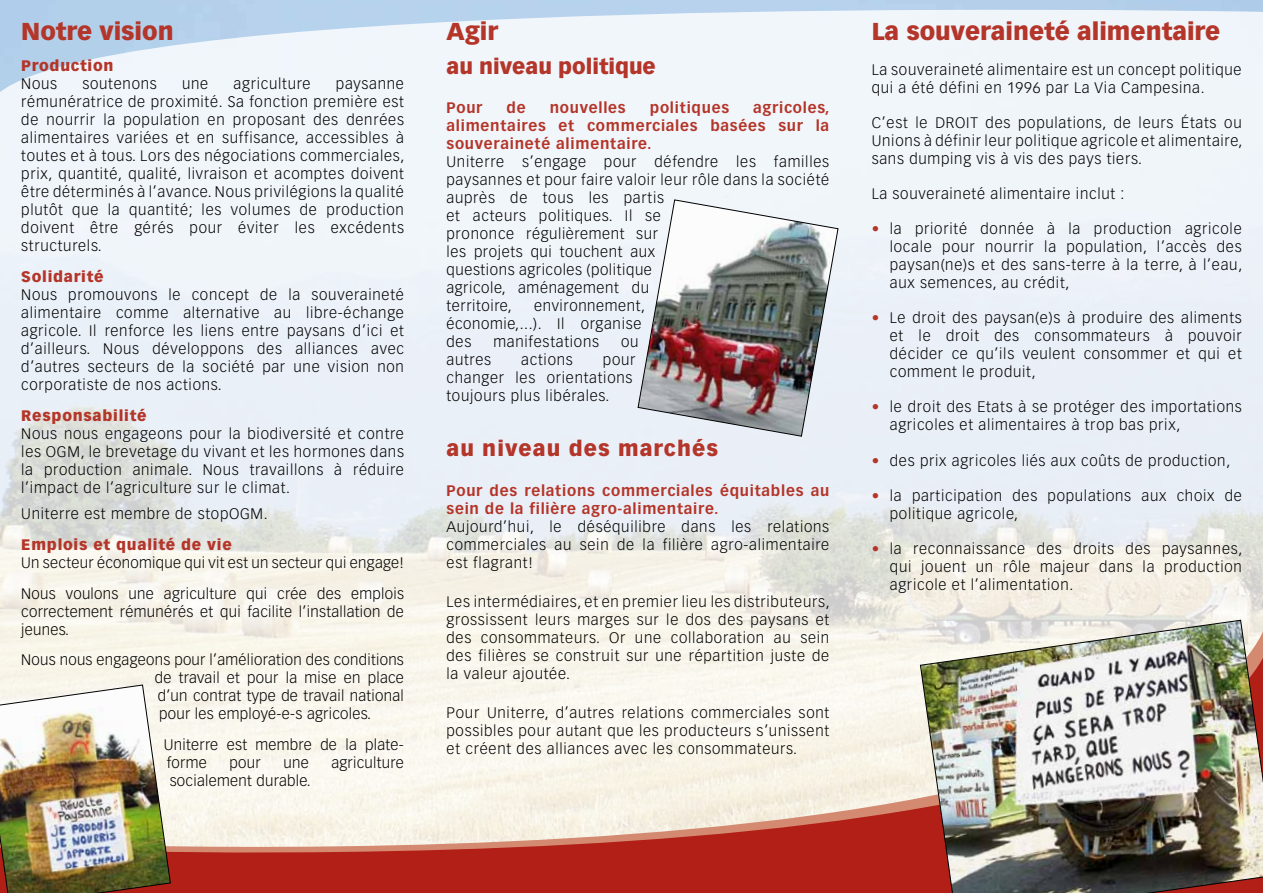
<style>
.page{position:relative;width:1263px;height:893px;background:#fff}
.page>*{position:absolute;margin:0;border:0;box-sizing:border-box;transform-origin:0 0}
.t1{font:900 24px "Vectora LH";color:#b43529}
.t2{font:900 21px "Vectora LH";letter-spacing:.05em;color:#b43529}
.t3{font:900 21px "Vectora LH";color:#b43529}
.t4{font:300 15px/18px "Vectora LH";letter-spacing:.05em;color:#000;text-align:justify}
.t5{font:300 15px/18px "Vectora LH";letter-spacing:.02em;color:#000}
.t6{font:700 15px/18px "Vectora LH";letter-spacing:.05em;color:#b43529;text-align:justify}
.t7{font:900 15px "Vectora LH";letter-spacing:.05em;color:#b43529}
.s1{color:#b43529}
</style>
<div class="page">
<svg style="left:0;top:577px;width:1263px;height:31px;fill:#f6f1e6"></svg>
<svg style="left:0;top:608px;width:1263px;height:285px;fill:#f8f4e9"></svg>
<img style="left:920px;top:620px;width:343px;height:273px">
<img style="left:638px;top:199px;width:200px;height:238px">
<img style="left:0;top:685px;width:171px;height:208px">
<h1 class="t1" style="left:21px;top:17px;width:154px">Notre vision</h1>
<p class="t7" style="left:21px;top:56px;width:94px">Production</p>
<p class="t4" style="left:21px;top:75px;width:37px">Nous</p>
<p class="t4" style="left:82px;top:75px;width:76px">soutenons</p>
<p class="t4" style="left:182px;top:75px;width:28px">une</p>
<p class="t4" style="left:234px;top:75px;width:78px">agriculture</p>
<p class="t4" style="left:21px;top:75px;width:385px;text-indent:315px">paysanne rémunératrice de proximité. Sa fonction première est de nourrir la population en proposant des denrées alimentaires variées et en suffisance, accessibles à toutes et à tous. Lors des négociations commerciales, prix, quantité, qualité, livraison et acomptes doivent être déterminés à l’avance. Nous privilégions la qualité plutôt que la quantité; les volumes de production doivent être gérés pour éviter les excédents structurels.</p>
<p class="t7" style="left:21px;top:267px;width:84px">Solidarité</p>
<p class="t4" style="left:21px;top:286px;width:384px">Nous promouvons le concept de la souveraineté alimentaire comme alternative au libre-échange agricole. Il renforce les liens entre paysans d’ici et d’ailleurs. Nous développons des alliances avec d’autres secteurs de la société par une vision non corporatiste de nos actions.</p>
<p class="t7" style="left:21px;top:406px;width:127px">Responsabilité</p>
<p class="t4" style="left:21px;top:425px;width:384px">Nous nous engageons pour la biodiversité et contre les OGM, le brevetage du vivant et les hormones dans la production animale. Nous travaillons à réduire l’impact de l’agriculture sur le climat.</p>
<p class="t4" style="left:21px;top:505px;width:248px">Uniterre est membre de stopOGM.</p>
<p class="t7" style="left:21px;top:535px;width:212px">Emplois et qualité de vie</p>
<p class="t5" style="left:21px;top:547px;width:384px;line-height:30.8px">Un secteur économique qui vit est un secteur qui engage!<br>Nous voulons une agriculture qui crée des emplois</p>
<p class="t5" style="left:21px;top:603px;width:384px">correctement rémunérés et qui facilite l’installation de jeunes.</p>
<p class="t5" style="left:21px;top:651px;width:384px">Nous nous engageons pour l’amélioration des conditions</p>
<p class="t5" style="left:155px;top:669px;width:251px">de travail et pour la mise en place</p>
<p class="t5" style="left:158px;top:687px;width:248px">d’un contrat type de travail national</p>
<p class="t5" style="left:159px;top:705px;width:213px">pour les employé-e-s agricoles.</p>
<p class="t5" style="left:164px;top:736px;width:242px">Uniterre est membre de la plate&shy;forme</p>
<p class="t4" style="left:229px;top:754px;width:33px">pour</p>
<p class="t4" style="left:283px;top:754px;width:27px">une</p>
<p class="t5" style="left:331px;top:754px;width:74px">agriculture</p>
<p class="t5" style="left:170px;top:772px;width:143px">socialement durable.</p>
<h1 class="t1" style="left:446px;top:17px;width:53px">Agir</h1>
<h2 class="t3" style="left:446px;top:53px;width:211px">au niveau politique</h2>
<p class="t6" style="left:446px;top:99px;width:37px">Pour</p>
<p class="t6" style="left:506px;top:99px;width:21px">de</p>
<p class="t6" style="left:550px;top:99px;width:78px">nouvelles</p>
<p class="t6" style="left:650px;top:99px;width:81px">politiques</p>
<p class="t6" style="left:446px;top:99px;width:385px;text-indent:307px">agricoles, alimentaires et commerciales basées sur la souveraineté alimentaire.</p>
<p class="t4" style="left:446px;top:153px;width:384px;text-align:left">Uniterre s’engage pour défendre les familles paysannes et pour faire valoir leur rôle dans la société auprès de tous les partis<br>et acteurs politiques. Il se<br>prononce régulièrement sur<br>les projets qui touchent aux<br>questions agricoles (politique<br>agricole, aménagement du<br>territoire,</p>
<p class="t4" style="left:446px;top:297px;width:200px;text-align:left;text-indent:88px">environnement, économie,...). Il organise des</p>
<p class="t4" style="left:493px;top:333px;width:107px">manifestations</p>
<p class="t4" style="left:621px;top:333px;width:19px">ou</p>
<p class="t4" style="left:446px;top:351px;width:46px">autres</p>
<p class="t4" style="left:521px;top:351px;width:53px">actions</p>
<p class="t4" style="left:446px;top:351px;width:190px;text-align:left;text-indent:156px">pour changer les orientations toujours plus libérales.</p>
<h2 class="t2" style="left:446px;top:436px;width:273px">au niveau des marchés</h2>
<p class="t6" style="left:446px;top:481px;width:384px">Pour des relations commerciales équitables au sein de la filière agro-alimentaire.</p>
<p class="t4" style="left:446px;top:517px;width:384px">Aujourd’hui, le déséquilibre dans les relations commerciales au sein de la filière agro-alimentaire est flagrant!</p>
<p class="t4" style="left:446px;top:593px;width:385px">Les intermédiaires, et en premier lieu les distributeurs, grossissent leurs marges sur le dos des paysans et des consommateurs. Or une collaboration au sein des filières se construit sur une répartition juste de la valeur ajoutée.</p>
<p class="t4" style="left:446px;top:704px;width:384px">Pour Uniterre, d’autres relations commerciales sont possibles pour autant que les producteurs s’unissent et créent des alliances avec les consommateurs.</p>
<h1 class="t1" style="left:872px;top:17px;width:350px">La souveraineté alimentaire</h1>
<p class="t4" style="left:872px;top:61px;width:371px">La souveraineté alimentaire est un concept politique qui a été défini en 1996 par La Via Campesina.</p>
<p class="t4" style="left:872px;top:114px;width:372px">C’est le DROIT des populations, de leurs États ou Unions à définir leur politique agricole et alimentaire, sans dumping vis à vis des pays tiers.</p>
<p class="t4" style="left:872px;top:185px;width:254px">La souveraineté alimentaire inclut :</p>
<p class="t4" style="left:890px;top:220px;width:354px;text-indent:-18px"><span class="s1">•</span> la priorité donnée à la production agricole locale pour nourrir la population, l’accès des paysan(ne)s et des sans-terre à la terre, à l’eau, aux semences, au crédit,</p>
<p class="t4" style="left:890px;top:309px;width:353px;text-indent:-18px"><span class="s1">•</span> Le droit des paysan(e)s à produire des aliments et le droit des consommateurs à pouvoir décider ce qu’ils veulent consommer et qui et comment le produit,</p>
<p class="t4" style="left:890px;top:398px;width:353px;text-indent:-18px"><span class="s1">•</span> le droit des Etats à se protéger des importations agricoles et alimentaires à trop bas prix,</p>
<p class="t4" style="left:872px;top:451px;width:360px"><span class="s1">•</span> des prix agricoles liés aux coûts de production,</p>
<p class="t4" style="left:890px;top:486px;width:353px;text-indent:-18px"><span class="s1">•</span> la participation des populations aux choix de politique agricole,</p>
<p class="t4" style="left:890px;top:539px;width:354px;text-indent:-18px"><span class="s1">•</span> la reconnaissance des droits des paysannes, qui jouent un rôle majeur dans la production agricole et l’alimentation.</p>
</div>
